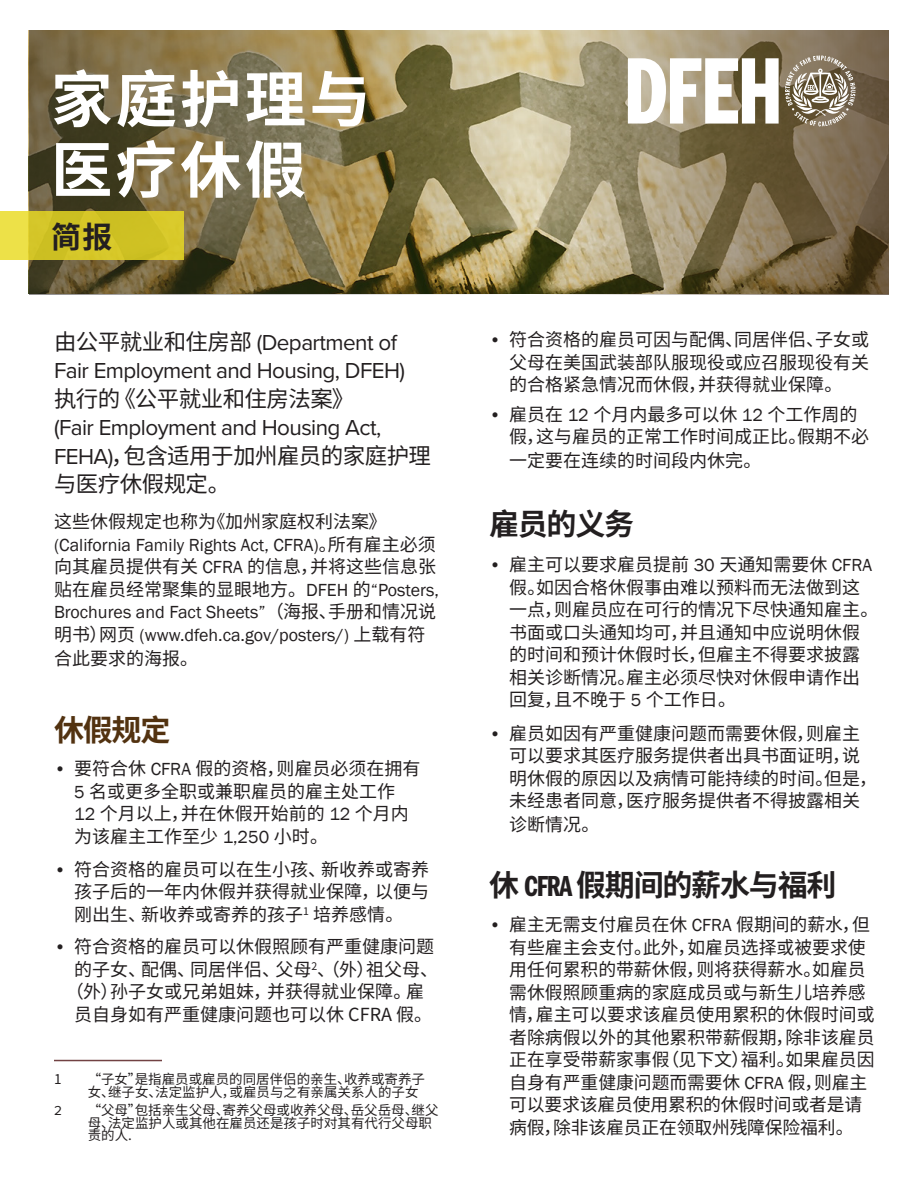
<style>
.page{position:relative;width:918px;height:1188px;background:#fff}
.page>*{position:absolute;margin:0;border:0;box-sizing:border-box;transform-origin:0 0}
.t1{font:700 61.5px/70.5px "Noto Sans SC";letter-spacing:.05em;color:#fff}
.t2{font:700 30px "Noto Sans SC";letter-spacing:-.04em;color:#231f20}
.t3{font:700 30px "Noto Sans SC";color:#523210}
.t4{font:22.5px/28.5px "Proxima Nova";letter-spacing:-.025em;color:#231f20}
.t5{font:18px/22.5px "Noto Sans SC";color:#231f20}
.t6{font:18px/22.8px "Franklin Gothic";color:#231f20}
.Paragraph_Style_4{font:13.5px/12.8px "Noto Sans SC";color:#231f20}
.Paragraph_Style_4-2{font:13.5px "Proxima Nova";color:#231f20}
.s1{font-family:"Noto Sans SC"}
.s2{font-family:"Franklin Gothic"}
.s3{font-family:"Franklin Gothic LT Pro Dm Cm";font-weight:400}
</style>
<div class="page">
<hr style="left:54px;top:1060px;width:108px;height:1px;background:#724243">
<svg style="left:535px;top:30px;width:354px;height:265px;background:#8c7f5f"></svg>
<svg style="left:29px;top:30px;width:490px;height:265px;background:#80734a"></svg>
<svg style="left:785px;top:56px;width:71px;height:70px;background:#988c79"></svg>
<svg style="left:628px;top:58px;width:151px;height:66px"></svg>
<svg style="left:0;top:211px;width:184px;height:49px;background:#d6c82a"></svg>
<p class="t1" style="left:51px;top:65px;width:321px">家庭护理与医疗休假</p>
<p class="t2" style="left:51px;top:220px;width:63px">简报</p>
<p class="t4" style="left:54px;top:327px;width:379px"><span class="s1">由公平就业和住房部</span> (Department of<br>Fair Employment and Housing, DFEH)<span class="s1">执行的 《公平就业和住房法案》<br></span>(Fair Employment and Housing Act,<br>FEHA)<span class="s1">，包含适用于加州雇员的家庭护理与医疗休假规定。</span></p>
<p class="t6" style="left:54px;top:511px;width:387px"><span class="s1">这些休假规定也称为《加州家庭权利法案》</span>(California Family Rights Act, CFRA)<span class="s1">。所有雇主必须向其雇员提供有关</span> CFRA <span class="s1">的信息，并将这些信息张贴在雇员经常聚集的显眼地方。</span>DFEH <span class="s1">的</span>“Posters,<br>Brochures and Fact Sheets”<span class="s1">（海报、手册和情况说明书）网页</span> (www.dfeh.ca.gov/posters/) <span class="s1">上载有符合此要求的海报。</span></p>
<p class="t3" style="left:54px;top:713px;width:118px">休假规定</p>
<p class="t5" style="left:74px;top:758px;width:348px;text-indent:-20px"><span class="s2">•</span> 要符合休 <span class="s2">CFRA</span> 假的资格，则雇员必须在拥有<br><span class="s2">5</span> 名或更多全职或兼职雇员的雇主处工作<br><span class="s2">12</span> 个月以上，并在休假开始前的 <span class="s2">12</span> 个月内为该雇主工作至少 <span class="s2">1,250</span> 小时。</p>
<p class="t5" style="left:74px;top:858px;width:357px;text-align:justify;text-indent:-20px"><span class="s2">•</span> 符合资格的雇员可以在生小孩、新收养或寄养孩子后的一年内休假并获得就业保障，以便与刚出生、新收养或寄养的孩子<sup>1</sup> 培养感情。</p>
<p class="t5" style="left:54px;top:936px;width:382px"><span class="s2">•</span> 符合资格的雇员可以休假照顾有严重健康问题</p>
<p class="t5" style="left:74px;top:958px;width:365px">的子女、配偶、同居伴侣、父母<sup>2</sup>、（外）祖父母、</p>
<p class="t5" style="left:66px;top:981px;width:360px">（外）孙子女或兄弟姐妹，并获得就业保障。雇</p>
<p class="t5" style="left:74px;top:1003px;width:359px">员自身如有严重健康问题也可以休 CFRA 假。</p>
<p class="Paragraph_Style_4" style="left:54px;top:1073px;width:9px">1</p>
<p class="Paragraph_Style_4" style="left:88px;top:1073px;width:339px">“子女”是指雇员或雇员的同居伴侣的亲生、收养或寄养子女、继子女、法定监护人，或雇员与之有亲属关系人的子女</p>
<p class="Paragraph_Style_4-2" style="left:54px;top:1100px;width:9px">2</p>
<p class="Paragraph_Style_4" style="left:88px;top:1104px;width:352px">“父母”包括亲生父母、寄养父母或收养父母、岳父岳母、继父母、法定监护人或其他在雇员还是孩子时对其有代行父母职责的人.</p>
<p class="t5" style="left:509px;top:329px;width:361px;text-align:justify;text-indent:-20px"><span class="s2">•</span> 符合资格的雇员可因与配偶、同居伴侣、子女或父母在美国武装部队服现役或应召服现役有关的合格紧急情况而休假，并获得就业保障。</p>
<p class="t5" style="left:509px;top:403px;width:361px;line-height:23.2px;text-indent:-20px"><span class="s2">•</span> 雇员在 <span class="s2">12</span> 个月内最多可以休 <span class="s2">12</span> 个工作周的假，这与雇员的正常工作时间成正比。假期不必一定要在连续的时间段内休完。</p>
<p class="t2" style="left:489px;top:507px;width:147px">雇员的义务</p>
<p class="t5" style="left:509px;top:554px;width:371px;text-indent:-20px"><span class="s2">•</span> 雇主可以要求雇员提前 <span class="s2">30</span> 天通知需要休 <span class="s2">CFRA</span>假。如因合格休假事由难以预料而无法做到这一点，则雇员应在可行的情况下尽快通知雇主。书面或口头通知均可，并且通知中应说明休假的时间和预计休假时长，但雇主不得要求披露相关诊断情况。雇主必须尽快对休假申请作出回复，且不晚于 <span class="s2">5</span> 个工作日。</p>
<p class="t5" style="left:509px;top:722px;width:369px;text-indent:-20px"><span class="s2">•</span> 雇员如因有严重健康问题而需要休假，则雇主可以要求其医疗服务提供者出具书面证明，说明休假的原因以及病情可能持续的时间。但是，未经患者同意，医疗服务提供者不得披露相关诊断情况。</p>
<p class="t2" style="left:489px;top:868px;width:349px">休 <span class="s3">CFRA</span> 假期间的薪水与福利</p>
<p class="t5" style="left:509px;top:914px;width:367px;text-indent:-20px"><span class="s2">•</span> 雇主无需支付雇员在休 <span class="s2">CFRA</span> 假期间的薪水，但有些雇主会支付。此外，如雇员选择或被要求使用任何累积的带薪休假，则将获得薪水。如雇员需休假照顾重病的家庭成员或与新生儿培养感情，雇主可以要求该雇员使用累积的休假时间或者除病假以外的其他累积带薪假期，除非该雇员正在享受带薪家事假（见下文）福利。如果雇员因自身有严重健康问题而需要休 <span class="s2">CFRA</span> 假，则雇主可以要求该雇员使用累积的休假时间或者是请病假，除非该雇员正在领取州残障保险福利。</p>
</div>
